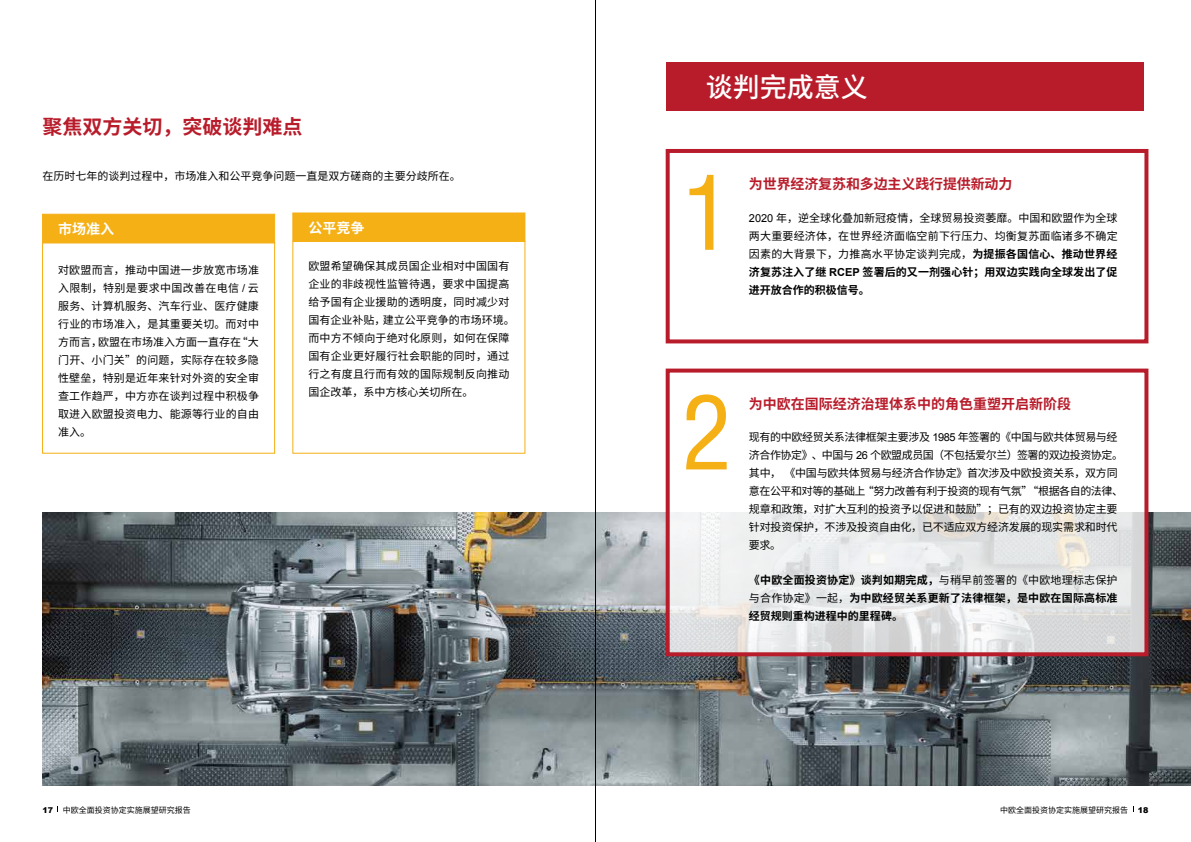
<style>
.page{position:relative;width:1191px;height:842px;background:#fff}
.page>*{position:absolute;margin:0;border:0;box-sizing:border-box;transform-origin:0 0}
.t1{font:condensed 100px/219.6px "Helvetica";color:#f5b016}
.t2{font:500 27px "Noto Sans CJ Ksc";color:#fff}
.t3{font:700 20px "Noto Sans CJ Ksc";color:#b81c2b}
.t4{font:700 14px "Noto Sans CJ Ksc";color:#b81c2b}
.t5{font:700 14px "Noto Sans CJ Ksc";color:#fff}
.t6{font:11px/18px "Noto Sans CJ Ksc";color:#000;text-align:justify}
.t7{font:11px/18px "Noto Sans CJ Ksc";letter-spacing:-.025em;color:#000}
.t8{font:700 11px/18px "Noto Sans CJ Ksc";letter-spacing:.015em;color:#000;text-align:justify}
.t9{font:8px "Noto Sans CJ Ksc";color:#000}
.s1{font-family:"Arial"}
.s2{font-weight:700}
.s3{font-family:"Arial";font-weight:700}
.s4{font-weight:400}
.s5{font-family:"Arial";font-weight:900}
</style>
<div class="page">
<img style="left:43px;top:513px;width:1148px;height:272px">
<svg style="left:670px;top:512px;width:473px;height:139px;fill:#e8e9e9"></svg>
<div style="left:665px;top:62px;width:478px;height:49px;background:#b81c2b"></div>
<div style="left:42px;top:243px;width:233px;height:211px;border:1px solid #f5b016"></div>
<div style="left:42px;top:214px;width:233px;height:29px;background:#f5b016;border:1px solid #f5b016"></div>
<div style="left:292px;top:213px;width:233px;height:29px;background:#f5b016"></div>
<div style="left:665px;top:149px;width:483px;height:194px;border:4px solid #b81c2b"></div>
<div style="left:665px;top:369px;width:483px;height:287px;border:4px solid #b81c2b"></div>
<hr style="left:595px;top:0;width:1px;height:842px;background:#000">
<h3 class="t3" style="left:43px;top:115px;width:262px">聚焦双方关切，突破谈判难点</h3>
<p class="t6" style="left:43px;top:168px;width:420px">在历时七年的谈判过程中，市场准入和公平竞争问题一直是双方磋商的主要分歧所在。</p>
<p class="t5" style="left:58px;top:221px;width:57px">市场准入</p>
<p class="t5" style="left:308px;top:220px;width:57px">公平竞争</p>
<p class="t6" style="left:58px;top:261px;width:202px">对欧盟而言，推动中国进一步放宽市场准入限制，特别是要求中国改善在电信 <span class="s1">/</span> 云服务、计算机服务、汽车行业、医疗健康行业的市场准入，是其重要关切。而对中方而言，欧盟在市场准入方面一直存在“大门开、小门关”的问题，实际存在较多隐性壁垒，特别是近年来针对外资的安全审查工作趋严，中方亦在谈判过程中积极争取进入欧盟投资电力、能源等行业的自由准入。</p>
<p class="t6" style="left:308px;top:257px;width:208px;text-align:left">欧盟希望确保其成员国企业相对中国国有企业的非歧视性监管待遇，要求中国提高给予国有企业援助的透明度，同时减少对国有企业补贴，建立公平竞争的市场环境。而中方不倾向于绝对化原则，如何在保障国有企业更好履行社会职能的同时，通过行之有度且行而有效的国际规制反向推动国企改革，系中方核心关切所在。</p>
<h2 class="t2" style="left:705px;top:72px;width:163px">谈判完成意义</h2>
<h1 class="t1" style="left:681px;top:102px;width:51px">1<br>2</h1>
<p class="t4" style="left:749px;top:176px;width:265px">为世界经济复苏和多边主义践行提供新动力</p>
<p class="t6" style="left:749px;top:209px;width:370px"><span class="s1">2020</span> 年，逆全球化叠加新冠疫情，全球贸易投资萎靡。中国和欧盟作为全球两大重要经济体，在世界经济面临空前下行压力、均衡复苏面临诸多不确定因素的大背景下，力推高水平协定谈判完成，<span class="s2">为提振各国信心、推动世界经济复苏注入了继</span> <span class="s3">RCEP</span> <span class="s2">签署后的又一剂强心针；用双边实践向全球发出了促进开放合作的积极信号。</span></p>
<p class="t4" style="left:749px;top:396px;width:323px">为中欧在国际经济治理体系中的角色重塑开启新阶段</p>
<p class="t7" style="left:749px;top:428px;width:376px">现有的中欧经贸关系法律框架主要涉及 <span class="s1">1985</span> 年签署的《中国与欧共体贸易与经济合作协定》、中国与 <span class="s1">26</span> 个欧盟成员国（不包括爱尔兰）签署的双边投资协定。其中，《中国与欧共体贸易与经济合作协定》首次涉及中欧投资关系，双方同意在公平和对等的基础上“努力改善有利于投资的现有气氛”“根据各自的法律、规章和政策，对扩大互利的投资予以促进和鼓励”；已有的双边投资协定主要针对投资保护，不涉及投资自由化，已不适应双方经济发展的现实需求和时代要求。</p>
<p class="t8" style="left:749px;top:571px;width:370px">《中欧全面投资协定》谈判如期完成，<span class="s4">与稍早前签署的《中欧地理标志保护与合作协定》一起，</span>为中欧经贸关系更新了法律框架，是中欧在国际高标准经贸规则重构进程中的里程碑。</p>
<p class="t9" style="left:43px;top:805px;width:150px"><span class="s5">17</span> 中欧全面投资协定实施展望研究报告</p>
<p class="t9" style="left:1000px;top:805px;width:150px">中欧全面投资协定实施展望研究报告 <span class="s5">18</span></p>
</div>
